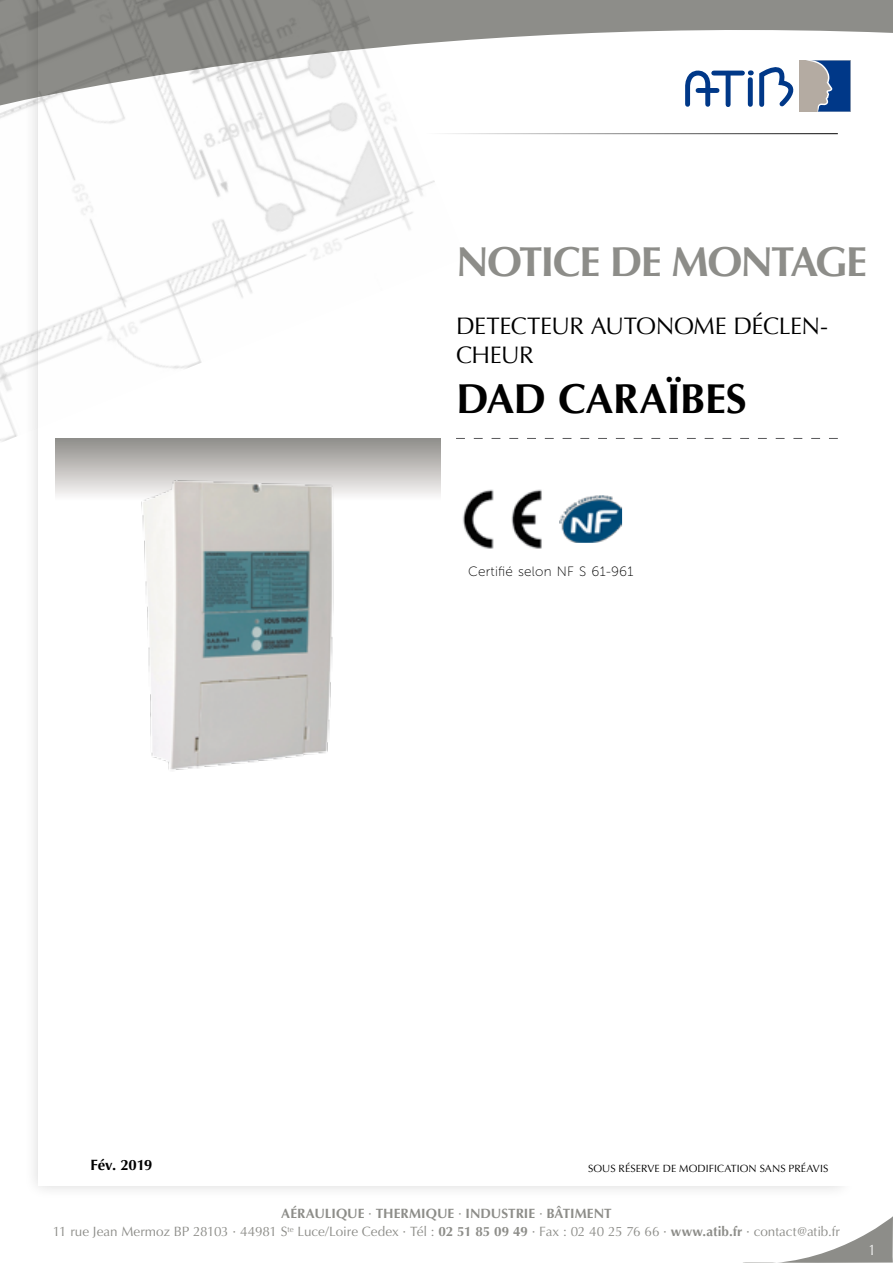
<style>
.page{position:relative;width:893px;height:1263px;background:#fff}
.page>*{position:absolute;margin:0;border:0;box-sizing:border-box;transform-origin:0 0}
.t1{font:700 42px "Optima";letter-spacing:-.04em;color:#8d8d89}
.t2{font:700 42px "Optima";letter-spacing:-.015em;color:#000}
.t3{font:24px/28.8px "Optima";letter-spacing:-.02em;color:#000}
.t4{font:700 15px "Optima";letter-spacing:-.005em;color:#000}
.t5{font:15px "Optima";color:#fff;scale:.8 1}
.t6{font:13.5px/18px "Optima";letter-spacing:-.005em;color:#8d8d89;text-align:center}
.t7{font:13.5px "Museo Sans 100";letter-spacing:.015em;color:#000}
.t8{font:10.5px "Optima";letter-spacing:.01em;color:#000}
.s1{font-weight:700}
</style>
<div class="page">
<svg style="left:743px;top:1216px;width:150px;height:47px"></svg>
<div style="left:24px;top:0;width:832px;height:1200px;background:#000;opacity:.15"></div>
<div style="left:51px;top:0;width:842px;height:1185px;background:#fff"></div>
<svg style="left:465px;top:0;width:428px;height:41px;fill:#8d8d89"></svg>
<hr style="left:425px;top:133px;width:413px;height:1px;background:#000">
<img style="left:0;top:0;width:465px;height:524px">
<svg style="left:685px;top:73px;width:28px;height:34px"></svg>
<div style="left:698px;top:88px;width:19px;height:5px;background:#003888"></div>
<svg style="left:759px;top:60px;width:91px;height:52px"></svg>
<div style="left:726px;top:73px;width:5px;height:32px;background:#003888"></div>
<div style="left:714px;top:71px;width:28px;height:5px;background:#003888"></div>
<div style="left:748px;top:80px;width:5px;height:24px;background:#003888"></div>
<svg style="left:456px;top:438px;width:382px;height:1px"></svg>
<img style="left:135px;top:471px;width:205px;height:299px">
<img style="left:460px;top:486px;width:82px;height:63px">
<img style="left:559px;top:495px;width:63px;height:48px">
<h1 class="t1" style="left:456px;top:238px;width:413px">NOTICE DE MONTAGE</h1>
<h2 class="t3" style="left:456px;top:312px;width:373px">DETECTEUR AUTONOME DÉCLEN-<br>CHEUR</h2>
<h1 class="t2" style="left:456px;top:375px;width:292px">DAD CARAÏBES</h1>
<p class="t4" style="left:90px;top:1156px;width:64px">Fév. 2019</p>
<p class="t7" style="left:468px;top:564px;width:167px">Certifié selon NF S 61-961</p>
<p class="t8" style="left:588px;top:1162px;width:242px">SOUS RÉSERVE DE MODIFICATION SANS PRÉAVIS</p>
<p class="t6" style="left:53px;top:1205px;width:788px"><span class="s1">AÉRAULIQUE</span> · <span class="s1">THERMIQUE</span> · <span class="s1">INDUSTRIE</span> · <span class="s1">BÂTIMENT<br></span>11 rue Jean Mermoz BP 28103 · 44981 S<sup>te</sup> Luce/Loire Cedex · Tél : <span class="s1">02 51 85 09 49</span> · Fax : 02 40 25 76 66 · <span class="s1">www.atib.fr</span> · contact@atib.fr</p>
<p class="t5" style="left:869px;top:1241px;width:10px">1</p>
</div>
